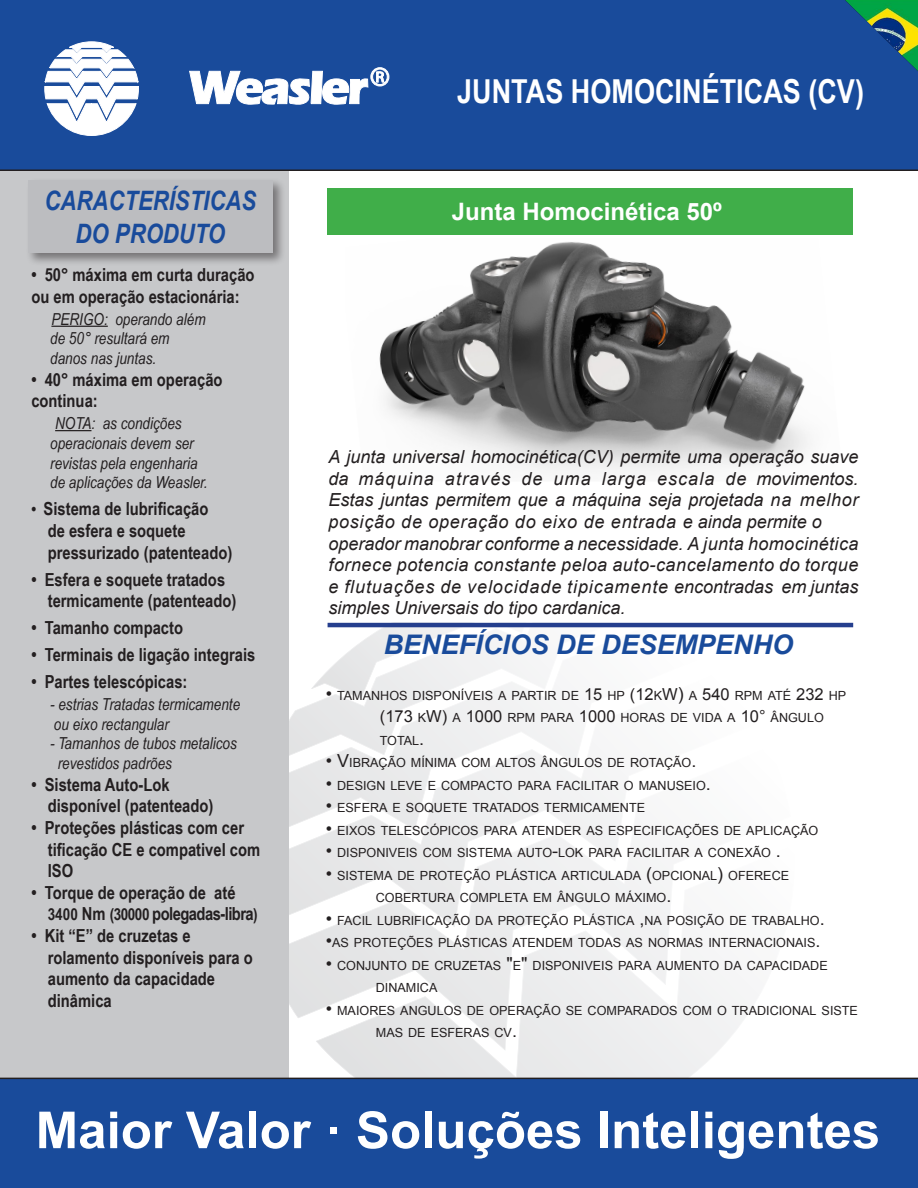
<style>
.page{position:relative;width:918px;height:1188px;background:#fff}
.page>*{position:absolute;margin:0;border:0;box-sizing:border-box;transform-origin:0 0}
.t1{font:700 51px "Arial";color:#fff}
.t2{font:700 33px "Arial Narrow";color:#fff}
.t3{font:italic 700 27px "Arial";color:#194b9b}
.t4{font:italic 700 26.7px/32.4px "Arial Narrow";color:#194b9b;text-align:center}
.t5{font:700 24px "Arial";color:#fff}
.t6{font:700 18px/21.6px "Arial Narrow";color:#231f20}
.t7{font:italic 18px/21.6px "Arial";color:#231f20;text-align:justify}
.t8{font:700 18px "Arial Narrow";letter-spacing:-.03em;color:#231f20}
.t9{font:italic 16.5px "Arial Narrow";color:#231f20}
.t10{font:12.6px "Arial";color:#231f20}
.s1{font-size:16.5px}
.s2{font-size:18px}
</style>
<div class="page">
<svg style="left:316px;top:1051px;width:483px;height:27px"></svg>
<svg style="left:290px;top:929px;width:462px;height:122px"></svg>
<svg style="left:290px;top:844px;width:382px;height:85px"></svg>
<svg style="left:290px;top:627px;width:412px;height:217px"></svg>
<svg style="left:290px;top:622px;width:345px;height:143px"></svg>
<svg style="left:311px;top:622px;width:239px;height:77px"></svg>
<div style="left:0;top:159px;width:290px;height:1020px;background:#c7c8ca"></div>
<div style="left:0;top:0;width:918px;height:171px;background:#194b9b"></div>
<div style="left:431px;top:77px;width:433px;height:45px;background:#194b9b"></div>
<div style="left:0;top:1078px;width:918px;height:110px;background:#194b9b"></div>
<div style="left:38px;top:18px;width:360px;height:118px;background:#194b9b"></div>
<svg style="left:45px;top:42px;width:94px;height:93px"></svg>
<svg style="left:189px;top:67px;width:200px;height:38px"></svg>
<div style="left:36px;top:1111px;width:848px;height:69px;background:#194b9b"></div>
<div style="left:25px;top:178px;width:261px;height:89px;background:#231f20;opacity:.5"></div>
<img style="left:379px;top:242px;width:430px;height:230px">
<hr style="left:328px;top:623px;width:525px;height:4px;background:#253f8e">
<img style="left:846px;top:0;width:72px;height:72px">
<div style="left:28px;top:180px;width:244px;height:73px;background:#bcbdc0"></div>
<hr style="left:51px;top:326px;width:57px;height:1px;background:#231f20">
<hr style="left:55px;top:430px;width:37px;height:1px;background:#231f20">
<div style="left:328px;top:188px;width:518px;height:46px;background:#40ae49"></div>
<p class="t4" style="left:45px;top:184px;width:213px">CARACTERÍSTICAS<br>DO PRODUTO</p>
<p class="t6" style="left:31px;top:263px;width:225px">• 50° máxima em curta duração ou em operação estacionária:</p>
<p class="t9" style="left:51px;top:307px;width:156px">PERIGO: operando além</p>
<p class="t9" style="left:50px;top:327px;width:121px">de 50° resultará em</p>
<p class="t9" style="left:50px;top:347px;width:108px">danos nas juntas.</p>
<p class="t6" style="left:31px;top:368px;width:193px">• 40° máxima em operação continua:</p>
<p class="t9" style="left:55px;top:412px;width:128px">NOTA: as condições</p>
<p class="t9" style="left:50px;top:431px;width:145px">operacionais devem ser</p>
<p class="t9" style="left:50px;top:451px;width:149px">revistas pela engenharia</p>
<p class="t9" style="left:50px;top:471px;width:159px">de aplicações da Weasler.</p>
<p class="t6" style="left:31px;top:497px;width:179px"><span class="s1">•</span> Sistema de lubrificação</p>
<p class="t6" style="left:48px;top:519px;width:139px">de esfera e soquete</p>
<p class="t6" style="left:48px;top:540px;width:186px">pressurizado (patenteado)</p>
<p class="t6" style="left:31px;top:567px;width:195px">• Esfera e soquete tratados</p>
<p class="t6" style="left:48px;top:589px;width:190px">termicamente (patenteado)</p>
<p class="t6" style="left:31px;top:616px;width:153px">• Tamanho compacto</p>
<p class="t6" style="left:31px;top:643px;width:225px">• Terminais de ligação integrais</p>
<p class="t6" style="left:31px;top:670px;width:158px">• Partes telescópicas:</p>
<p class="t9" style="left:50px;top:692px;width:192px">- estrias Tratadas termicamente</p>
<p class="t9" style="left:54px;top:712px;width:117px">ou eixo rectangular</p>
<p class="t9" style="left:50px;top:732px;width:188px">- Tamanhos de tubos metalicos</p>
<p class="t9" style="left:58px;top:752px;width:116px">revestidos padrões</p>
<p class="t6" style="left:31px;top:773px;width:140px">• Sistema Auto-Lok</p>
<p class="t6" style="left:48px;top:794px;width:167px">disponível (patenteado)</p>
<p class="t6" style="left:31px;top:816px;width:214px">• Proteções plásticas com cer</p>
<p class="t6" style="left:48px;top:837px;width:214px">tificação CE e compativel com</p>
<p class="t6" style="left:48px;top:859px;width:27px">ISO</p>
<p class="t6" style="left:31px;top:881px;width:206px">• Torque de operação de até</p>
<p class="t8" style="left:48px;top:900px;width:212px"><span class="s1">3400</span> Nm <span class="s1">(30000</span> polegadas-libra<span class="s1">)</span></p>
<p class="t6" style="left:31px;top:924px;width:161px">• Kit “E” de cruzetas e</p>
<p class="t6" style="left:48px;top:945px;width:207px">rolamento disponíveis para o</p>
<p class="t6" style="left:48px;top:967px;width:169px">aumento da capacidade</p>
<p class="t6" style="left:48px;top:989px;width:65px">dinâmica</p>
<p class="t2" style="left:457px;top:66px;width:408px">JUNTAS HOMOCINÉTICAS (CV)</p>
<p class="t5" style="left:452px;top:196px;width:272px">Junta Homocinética 50º</p>
<p class="t7" style="left:328px;top:446px;width:532px">A junta universal homocinética(CV) permite uma operação suave da máquina através de uma larga escala de movimentos.<br>Estas juntas permitem que a máquina seja projetada na melhor posição de operação do eixo de entrada e ainda permite o</p>
<p class="t7" style="left:328px;top:533px;width:532px">operador manobrar conforme a necessidade. A junta homocinética fornece potencia constante peloa auto-cancelamento do torque e flutuações de velocidade tipicamente encontradas em juntas simples Universais do tipo cardanica.</p>
<p class="t3" style="left:384px;top:626px;width:411px">BENEFÍCIOS DE DESEMPENHO</p>
<p class="t10" style="left:326px;top:687px;width:522px"><span class="s2">•</span> TAMANHOS DISPONÍVEIS A PARTIR DE <span class="s1">15</span> HP <span class="s1">(12</span>K<span class="s1">W</span><span class="s2">)</span> A <span class="s1">540</span> RPM ATÉ <span class="s1">232</span> HP</p>
<p class="t10" style="left:380px;top:710px;width:445px"><span class="s1">(173</span> K<span class="s1">W)</span> A <span class="s1">1000</span> RPM PARA <span class="s1">1000</span> HORAS DE VIDA A <span class="s1">10°</span> ÂNGULO</p>
<p class="t10" style="left:380px;top:732px;width:46px">TOTAL<span class="s2">.</span></p>
<p class="t10" style="left:326px;top:755px;width:372px"><span class="s2">• V</span>IBRAÇÃO MÍNIMA COM ALTOS ÂNGULOS DE ROTAÇÃO<span class="s2">.</span></p>
<p class="t10" style="left:326px;top:777px;width:387px"><span class="s2">•</span> DESIGN LEVE E COMPACTO PARA FACILITAR O MANUSEIO<span class="s2">.</span></p>
<p class="t10" style="left:326px;top:800px;width:321px"><span class="s2">•</span> ESFERA E SOQUETE TRATADOS TERMICAMENTE</p>
<p class="t10" style="left:326px;top:822px;width:494px"><span class="s2">•</span> EIXOS TELESCÓPICOS PARA ATENDER AS ESPECIFICAÇÕES DE APLICAÇÃO</p>
<p class="t10" style="left:326px;top:845px;width:457px"><span class="s2">•</span> DISPONIVEIS COM SISTEMA AUTO<span class="s2">-</span>LOK PARA FACILITAR A CONEXÃO <span class="s2">.</span></p>
<p class="t10" style="left:326px;top:867px;width:465px"><span class="s2">•</span> SISTEMA DE PROTEÇÃO PLÁSTICA ARTICULADA <span class="s2">(</span>OPCIONAL<span class="s2">)</span> OFERECE</p>
<p class="t10" style="left:376px;top:890px;width:297px">COBERTURA COMPLETA EM ÂNGULO MÁXIMO<span class="s2">.</span></p>
<p class="t10" style="left:326px;top:912px;width:500px"><span class="s2">•</span> FACIL LUBRIFICAÇÃO DA PROTEÇÃO PLÁSTICA <span class="s2">,</span>NA POSIÇÃO DE TRABALHO<span class="s2">.</span></p>
<p class="t10" style="left:326px;top:935px;width:496px"><span class="s2">•</span>AS PROTEÇÕES PLÁSTICAS ATENDEM TODAS AS NORMAS INTERNACIONAIS<span class="s2">.</span></p>
<p class="t10" style="left:326px;top:957px;width:503px"><span class="s2">•</span> CONJUNTO DE CRUZETAS <span class="s2">"</span>E<span class="s2">"</span> DISPONIVEIS PARA AUMENTO DA CAPACIDADE</p>
<p class="t10" style="left:376px;top:980px;width:63px">DINAMICA</p>
<p class="t10" style="left:326px;top:1002px;width:534px"><span class="s2">•</span> MAIORES ANGULOS DE OPERAÇÃO SE COMPARADOS COM O TRADICIONAL SISTE</p>
<p class="t10" style="left:376px;top:1025px;width:143px">MAS DE ESFERAS CV<span class="s2">.</span></p>
<p class="t1" style="left:36px;top:1096px;width:846px">Maior Valor · Soluções Inteligentes</p>
</div>
